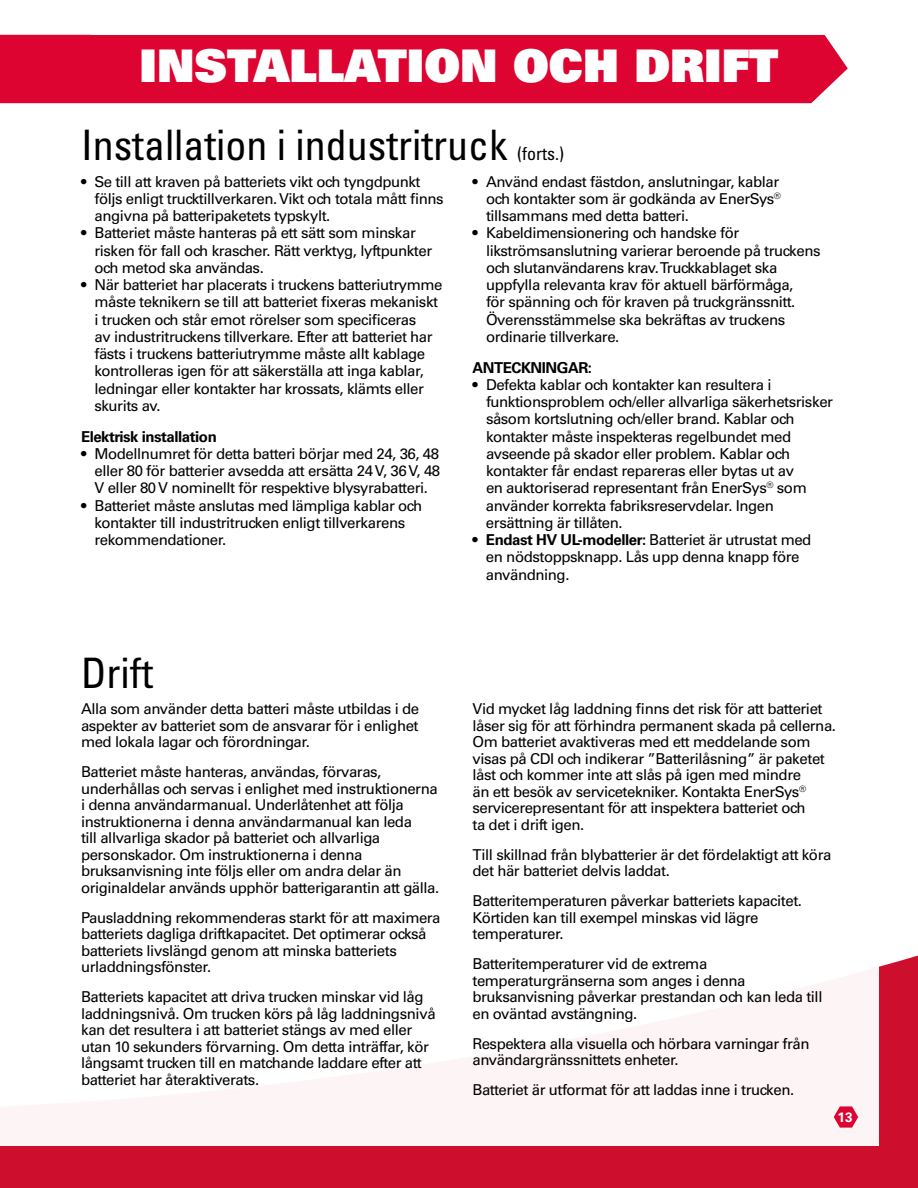
<style>
.page{position:relative;width:918px;height:1188px;background:#fff}
.page>*{position:absolute;margin:0;border:0;box-sizing:border-box;transform-origin:0 0}
.t1{font:45px "Univers LT Std X Black";color:#fff}
.t2{font:condensed 42px "Univers LT Std";color:#000}
.t3{font:condensed 18px "Univers LT Std";color:#000}
.t4{font:15px/17.2px "Univers LT Std";letter-spacing:-.03em;color:#000}
.t5{font:700 15px "Univers LT Std";letter-spacing:-.03em;color:#000}
.t6{font:700 13.5px "Univers LT Std";color:#fff}
.s1{font-weight:700}
</style>
<div class="page">
<div style="left:0;top:955px;width:918px;height:233px;background:#ce0e2d"></div>
<div style="left:0;top:857px;width:879px;height:289px;background:#fff"></div>
<div style="left:135px;top:35px;width:713px;height:68px;background:#dd0432"></div>
<div style="left:0;top:35px;width:135px;height:68px;background:#dd0432"></div>
<svg style="left:834px;top:1106px;width:24px;height:22px"></svg>
<h1 class="t1" style="left:140px;top:36px;width:640px">INSTALLATION OCH DRIFT</h1>
<h2 class="t2" style="left:81px;top:118px;width:428px">Installation i industritruck</h2>
<p class="t3" style="left:517px;top:142px;width:48px">(forts.)</p>
<p class="t4" style="left:94px;top:173px;width:351px;text-indent:-14px">• Se till att kraven på batteriets vikt och tyngdpunkt följs enligt trucktillverkaren. Vikt och totala mått finns angivna på batteripaketets typskylt.</p>
<p class="t4" style="left:94px;top:225px;width:339px;text-indent:-14px">• Batteriet måste hanteras på ett sätt som minskar risken för fall och krascher. Rätt verktyg, lyftpunkter och metod ska användas.</p>
<p class="t4" style="left:94px;top:276px;width:349px;text-indent:-14px">• När batteriet har placerats i truckens batteriutrymme måste teknikern se till att batteriet fixeras mekaniskt i trucken och står emot rörelser som specificeras<br>av industritruckens tillverkare. Efter att batteriet har fästs i truckens batteriutrymme måste allt kablage kontrolleras igen för att säkerställa att inga kablar, ledningar eller kontakter har krossats, klämts eller skurits av.</p>
<p class="t5" style="left:81px;top:428px;width:137px">Elektrisk installation</p>
<p class="t4" style="left:94px;top:445px;width:347px;text-align:justify;text-indent:-14px">• Modellnumret för detta batteri börjar med 24, 36, 48 eller 80 för batterier avsedda att ersätta 24 V, 36 V, 48<br>V eller 80 V nominellt för respektive blysyrabatteri.</p>
<p class="t4" style="left:94px;top:497px;width:329px;text-indent:-14px">• Batteriet måste anslutas med lämpliga kablar och kontakter till industritrucken enligt tillverkarens rekommendationer.</p>
<p class="t4" style="left:486px;top:173px;width:296px;text-align:justify;text-indent:-14px">• Använd endast fästdon, anslutningar, kablar och kontakter som är godkända av EnerSys<sup>® </sup>tillsammans med detta batteri.</p>
<p class="t4" style="left:486px;top:225px;width:336px;text-indent:-13px">• Kabeldimensionering och handske för likströmsanslutning varierar beroende på truckens och slutanvändarens krav. Truckkablaget ska uppfylla relevanta krav för aktuell bärförmåga,<br>för spänning och för kraven på truckgränssnitt.<br>Överensstämmelse ska bekräftas av truckens ordinarie tillverkare.</p>
<p class="t5" style="left:473px;top:359px;width:121px">ANTECKNINGAR:</p>
<p class="t4" style="left:486px;top:376px;width:349px;text-indent:-13px">• Defekta kablar och kontakter kan resultera i funktionsproblem och/eller allvarliga säkerhetsrisker såsom kortslutning och/eller brand. Kablar och kontakter måste inspekteras regelbundet med avseende på skador eller problem. Kablar och kontakter får endast repareras eller bytas ut av<br>en auktoriserad representant från EnerSys<sup>®</sup> som använder korrekta fabriksreservdelar. Ingen ersättning är tillåten.</p>
<p class="t4" style="left:486px;top:531px;width:327px;text-indent:-14px"><span class="s1">• Endast HV UL-modeller:</span> Batteriet är utrustat med en nödstoppsknapp. Lås upp denna knapp före användning.</p>
<h2 class="t2" style="left:81px;top:647px;width:74px">Drift</h2>
<p class="t4" style="left:81px;top:701px;width:340px;line-height:16.5px;text-align:justify">Alla som använder detta batteri måste utbildas i de aspekter av batteriet som de ansvarar för i enlighet med lokala lagar och förordningar.</p>
<p class="t4" style="left:81px;top:764px;width:360px;line-height:16.5px">Batteriet måste hanteras, användas, förvaras, underhållas och servas i enlighet med instruktionerna i denna användarmanual. Underlåtenhet att följa instruktionerna i denna användarmanual kan leda<br>till allvarliga skador på batteriet och allvarliga personskador. Om instruktionerna i denna bruksanvisning inte följs eller om andra delar än originaldelar används upphör batterigarantin att gälla.</p>
<p class="t4" style="left:81px;top:909px;width:361px;line-height:16.5px">Pausladdning rekommenderas starkt för att maximera batteriets dagliga driftkapacitet. Det optimerar också batteriets livslängd genom att minska batteriets urladdningsfönster.</p>
<p class="t4" style="left:81px;top:989px;width:356px;line-height:16.5px">Batteriets kapacitet att driva trucken minskar vid låg laddningsnivå. Om trucken körs på låg laddningsnivå kan det resultera i att batteriet stängs av med eller utan 10 sekunders förvarning. Om detta inträffar, kör långsamt trucken till en matchande laddare efter att batteriet har återaktiverats.</p>
<p class="t4" style="left:472px;top:701px;width:365px;line-height:16.5px">Vid mycket låg laddning finns det risk för att batteriet låser sig för att förhindra permanent skada på cellerna.<br>Om batteriet avaktiveras med ett meddelande som visas på CDI och indikerar ”Batterilåsning” är paketet låst och kommer inte att slås på igen med mindre<br>än ett besök av servicetekniker. Kontakta EnerSys<sup>® </sup>servicerepresentant för att inspektera batteriet och<br>ta det i drift igen.</p>
<p class="t4" style="left:473px;top:846px;width:360px;line-height:16.5px">Till skillnad från blybatterier är det fördelaktigt att köra det här batteriet delvis laddat.</p>
<p class="t4" style="left:473px;top:893px;width:331px;line-height:16.5px">Batteritemperaturen påverkar batteriets kapacitet.<br>Körtiden kan till exempel minskas vid lägre temperaturer.</p>
<p class="t4" style="left:473px;top:956px;width:352px;line-height:16.5px">Batteritemperaturer vid de extrema temperaturgränserna som anges i denna bruksanvisning påverkar prestandan och kan leda till en oväntad avstängning.</p>
<p class="t4" style="left:473px;top:1035px;width:339px;line-height:16.5px">Respektera alla visuella och hörbara varningar från användargränssnittets enheter.</p>
<p class="t4" style="left:473px;top:1081px;width:323px">Batteriet är utformat för att laddas inne i trucken.</p>
<p class="t6" style="left:837px;top:1109px;width:17px">13</p>
</div>
